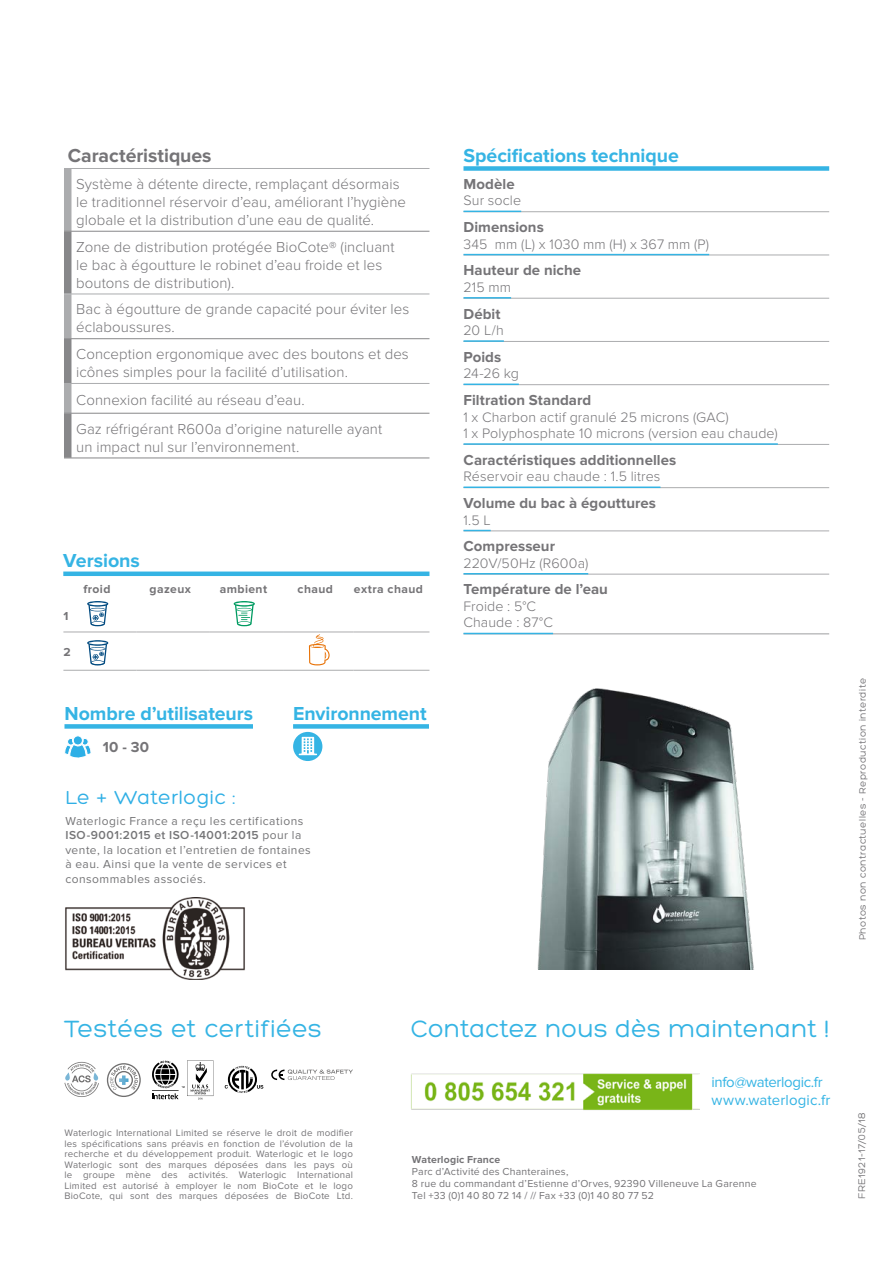
<style>
.page{position:relative;width:893px;height:1263px;background:#fff}
.page>*{position:absolute;margin:0;border:0;box-sizing:border-box;transform-origin:0 0}
.t1{font:25.5px "Hero";letter-spacing:.01em;color:#35b4e4}
.t2{font:20.25px "Hero";letter-spacing:.025em;color:#2fafe5}
.t3{font:700 19.5px "Proxima Nova";letter-spacing:-.005em;color:#35b4e4}
.t4{font:700 19.5px "Proxima Nova";letter-spacing:-.005em;color:#757477}
.t5{font:300 15px/18px "Proxima Nova";letter-spacing:.005em;color:#757477}
.t6{font:700 15px "Proxima Nova";letter-spacing:.005em;color:#757477}
.t7{font:15px/18px "Proxima Nova";letter-spacing:-.02em;color:#35b4e4}
.t8{font:300 14.25px/16.5px "Proxima Nova";letter-spacing:.005em;color:#757477}
.t9{font:12px/14.4px "Proxima Nova";letter-spacing:.04em;color:#757577}
.t10{font:700 12px "Proxima Nova";letter-spacing:.035em;color:#757477}
.t11{font:10.5px/12px "Proxima Nova";letter-spacing:.02em;color:#757477}
.t12{font:10.5px "Hero";letter-spacing:.05em;color:#757477}
.t13{font:700 10.5px "Proxima Nova";letter-spacing:.015em;color:#757477}
.t14{font:10.05px "Hero";letter-spacing:.04em;color:#757477}
.t15{font:9.75px/10.5px "Proxima Nova";letter-spacing:.025em;color:#757477;text-align:justify}
.s1{font-weight:600}
</style>
<div class="page">
<hr style="left:63px;top:632px;width:74px;height:1px;background:#abacae">
<hr style="left:137px;top:632px;width:73px;height:1px;background:#abacae">
<hr style="left:210px;top:632px;width:73px;height:1px;background:#abacae">
<hr style="left:283px;top:632px;width:71px;height:1px;background:#abacae">
<hr style="left:354px;top:632px;width:75px;height:1px;background:#abacae">
<hr style="left:63px;top:670px;width:74px;height:1px;background:#abacae">
<hr style="left:137px;top:670px;width:73px;height:1px;background:#abacae">
<hr style="left:210px;top:670px;width:73px;height:1px;background:#abacae">
<hr style="left:283px;top:670px;width:71px;height:1px;background:#abacae">
<hr style="left:354px;top:670px;width:75px;height:1px;background:#abacae">
<div style="left:463px;top:166px;width:366px;height:5px;background:#35b4e4"></div>
<hr style="left:463px;top:211px;width:366px;height:1px;background:#abacae">
<hr style="left:463px;top:255px;width:366px;height:1px;background:#abacae">
<hr style="left:463px;top:298px;width:366px;height:1px;background:#abacae">
<hr style="left:463px;top:341px;width:366px;height:1px;background:#abacae">
<hr style="left:463px;top:384px;width:366px;height:1px;background:#abacae">
<hr style="left:463px;top:444px;width:366px;height:1px;background:#abacae">
<hr style="left:463px;top:487px;width:366px;height:1px;background:#abacae">
<hr style="left:463px;top:531px;width:366px;height:1px;background:#abacae">
<hr style="left:463px;top:634px;width:366px;height:1px;background:#9d9ea0">
<hr style="left:463px;top:574px;width:366px;height:1px;background:#abacae">
<hr style="left:463px;top:211px;width:58px;height:1px;background:#35b4e4">
<hr style="left:463px;top:254px;width:246px;height:1px;background:#35b4e4">
<hr style="left:463px;top:297px;width:48px;height:2px;background:#35b4e4">
<hr style="left:463px;top:340px;width:41px;height:2px;background:#35b4e4">
<hr style="left:463px;top:384px;width:56px;height:1px;background:#35b4e4">
<hr style="left:463px;top:443px;width:315px;height:2px;background:#35b4e4">
<hr style="left:463px;top:486px;width:197px;height:2px;background:#35b4e4">
<svg style="left:463px;top:530px;width:28px;height:1px"></svg>
<hr style="left:463px;top:573px;width:125px;height:1px;background:#35b4e4">
<hr style="left:463px;top:633px;width:90px;height:1px;background:#35b4e4">
<hr style="left:64px;top:168px;width:365px;height:1px;background:#abacae">
<div style="left:64px;top:169px;width:7px;height:62px;background:#abacae"></div>
<hr style="left:64px;top:231px;width:365px;height:1px;background:#878789">
<div style="left:64px;top:231px;width:7px;height:63px;background:#878789"></div>
<hr style="left:64px;top:294px;width:365px;height:1px;background:#abacae">
<div style="left:64px;top:294px;width:7px;height:44px;background:#abacae"></div>
<hr style="left:64px;top:338px;width:365px;height:1px;background:#878789">
<div style="left:64px;top:339px;width:7px;height:44px;background:#878789"></div>
<hr style="left:64px;top:383px;width:365px;height:1px;background:#abacae">
<div style="left:64px;top:384px;width:7px;height:29px;background:#abacae"></div>
<hr style="left:64px;top:413px;width:365px;height:1px;background:#878789">
<hr style="left:64px;top:458px;width:365px;height:1px;background:#878789">
<div style="left:64px;top:413px;width:7px;height:45px;background:#878789"></div>
<div style="left:63px;top:571px;width:366px;height:5px;background:#35b4e4"></div>
<svg style="left:87px;top:601px;width:21px;height:25px"></svg>
<svg style="left:87px;top:640px;width:21px;height:25px"></svg>
<svg style="left:234px;top:601px;width:21px;height:25px"></svg>
<svg style="left:309px;top:634px;width:21px;height:31px"></svg>
<div style="left:64px;top:724px;width:336px;height:5px;background:#35b4e4"></div>
<div style="left:254px;top:704px;width:204px;height:35px;background:#fff"></div>
<svg style="left:70px;top:744px;width:16px;height:16px"></svg>
<div style="left:70px;top:744px;width:16px;height:17px;border:1px solid #fff;border-radius:4px"></div>
<div style="left:73px;top:736px;width:9px;height:9px;background:#2dafe6;border-radius:50%"></div>
<div style="left:73px;top:736px;width:10px;height:9px;border:1px solid #fff;border-radius:50%"></div>
<svg style="left:82px;top:739px;width:9px;height:16px"></svg>
<svg style="left:64px;top:738px;width:10px;height:17px"></svg>
<img style="left:65px;top:898px;width:180px;height:82px">
<div style="left:293px;top:724px;width:335px;height:5px;background:#35b4e4"></div>
<div style="left:429px;top:706px;width:205px;height:35px;background:#fff"></div>
<img style="left:411px;top:1073px;width:289px;height:37px">
<svg style="left:225px;top:1066px;width:38px;height:27px"></svg>
<svg style="left:271px;top:1069px;width:82px;height:11px"></svg>
<svg style="left:152px;top:1060px;width:61px;height:40px"></svg>
<svg style="left:64px;top:1062px;width:35px;height:35px"></svg>
<svg style="left:106px;top:1063px;width:35px;height:34px"></svg>
<img style="left:537px;top:688px;width:217px;height:281px">
<div style="left:293px;top:732px;width:29px;height:29px;background:#35b4e4;border-radius:50%"></div>
<svg style="left:299px;top:737px;width:18px;height:22px"></svg>
<h3 class="t4" style="left:68px;top:144px;width:145px">Caractéristiques</h3>
<p class="t5" style="left:76px;top:175px;width:331px">Système à détente directe, remplaçant désormais le traditionnel réservoir d’eau, améliorant l’hygiène globale et la distribution d’une eau de qualité.</p>
<p class="t5" style="left:76px;top:238px;width:320px">Zone de distribution protégée BioCote® (incluant le bac à égoutture le robinet d’eau froide et les boutons de distribution).</p>
<p class="t5" style="left:76px;top:300px;width:335px">Bac à égoutture de grande capacité pour éviter les éclaboussures.</p>
<p class="t5" style="left:76px;top:345px;width:334px">Conception ergonomique avec des boutons et des icônes simples pour la facilité d’utilisation.</p>
<p class="t5" style="left:76px;top:386px;width:307px;line-height:28.2px">Connexion facilité au réseau d’eau.<br>Gaz réfrigérant R600a d’origine naturelle ayant</p>
<p class="t5" style="left:76px;top:438px;width:225px">un impact nul sur l’environnement.</p>
<h3 class="t3" style="left:63px;top:550px;width:78px">Versions</h3>
<p class="t10" style="left:63px;top:609px;width:6px">1</p>
<p class="t10" style="left:83px;top:582px;width:29px">froid</p>
<p class="t10" style="left:150px;top:582px;width:43px">gazeux</p>
<p class="t10" style="left:220px;top:582px;width:49px">ambient</p>
<p class="t10" style="left:298px;top:582px;width:37px">chaud</p>
<p class="t10" style="left:354px;top:582px;width:71px">extra chaud</p>
<p class="t10" style="left:63px;top:645px;width:9px">2</p>
<h3 class="t3" style="left:64px;top:702px;width:190px">Nombre d’utilisateurs</h3>
<p class="t6" style="left:103px;top:739px;width:48px">10 - 30</p>
<h2 class="t2" style="left:65px;top:787px;width:172px">Le + Waterlogic :</h2>
<p class="t9" style="left:65px;top:814px;width:247px">Waterlogic France a reçu les certifications <span class="s1">ISO-9001:2015 et ISO-14001:2015</span> pour la vente, la location et l’entretien de fontaines à eau. Ainsi que la vente de services et consommables associés.</p>
<h3 class="t3" style="left:293px;top:702px;width:135px">Environnement</h3>
<h3 class="t3" style="left:463px;top:144px;width:217px">Spécifications technique</h3>
<p class="t6" style="left:463px;top:175px;width:53px">Modèle</p>
<p class="t8" style="left:463px;top:193px;width:59px">Sur socle</p>
<p class="t6" style="left:463px;top:218px;width:82px">Dimensions</p>
<p class="t8" style="left:463px;top:236px;width:247px">345 mm (L) x 1030 mm (H) x 367 mm (P)</p>
<p class="t6" style="left:463px;top:262px;width:119px">Hauteur de niche</p>
<p class="t8" style="left:463px;top:279px;width:49px">215 mm</p>
<p class="t6" style="left:463px;top:305px;width:39px">Débit</p>
<p class="t8" style="left:463px;top:322px;width:42px">20 L/h</p>
<p class="t6" style="left:463px;top:348px;width:39px">Poids</p>
<p class="t8" style="left:463px;top:365px;width:57px">24-26 kg</p>
<p class="t6" style="left:463px;top:391px;width:129px">Filtration Standard</p>
<p class="t8" style="left:463px;top:409px;width:316px">1 x Charbon actif granulé 25 microns (GAC)<br>1 x Polyphosphate 10 microns (version eau chaude)</p>
<p class="t6" style="left:463px;top:451px;width:214px">Caractéristiques additionnelles</p>
<p class="t8" style="left:463px;top:468px;width:198px">Réservoir eau chaude : 1.5 litres</p>
<p class="t6" style="left:463px;top:494px;width:194px">Volume du bac à égouttures</p>
<p class="t8" style="left:463px;top:512px;width:29px">1.5 L</p>
<p class="t6" style="left:463px;top:538px;width:93px">Compresseur</p>
<p class="t8" style="left:463px;top:555px;width:126px">220V/50Hz (R600a)</p>
<p class="t6" style="left:463px;top:581px;width:146px">Température de l’eau</p>
<p class="t8" style="left:463px;top:598px;width:91px">Froide : 5°C<br>Chaude : 87°C</p>
<p class="t14" style="left:857px;top:940px;width:264px;rotate:-90deg">Photos non contractuelles - Reproduction interdite</p>
<h1 class="t1" style="left:64px;top:1016px;width:259px">Testées et certifiées</h1>
<p class="t15" style="left:64px;top:1128px;width:290px">Waterlogic International Limited se réserve le droit de modifier les spécifications sans préavis en fonction de l’évolution de la recherche et du développement produit. Waterlogic et le logo Waterlogic sont des marques déposées dans les pays où le groupe mène des activités. Waterlogic International Limited est autorisé à employer le nom BioCote et le logo BioCote, qui sont des marques déposées de BioCote Ltd.</p>
<h1 class="t1" style="left:411px;top:1016px;width:420px">Contactez nous dès maintenant !</h1>
<p class="t7" style="left:711px;top:1073px;width:120px">info@waterlogic.fr www.waterlogic.fr</p>
<p class="t13" style="left:412px;top:1154px;width:90px">Waterlogic France</p>
<p class="t11" style="left:412px;top:1166px;width:346px">Parc d’Activité des Chanteraines,<br>8 rue du commandant d’Estienne d’Orves, 92390 Villeneuve La Garenne<br>Tel +33 (0)1 40 80 72 14 / // Fax +33 (0)1 40 80 77 52</p>
<p class="t12" style="left:856px;top:1199px;width:88px;rotate:-90deg">FRE1921-17/05/18</p>
</div>
